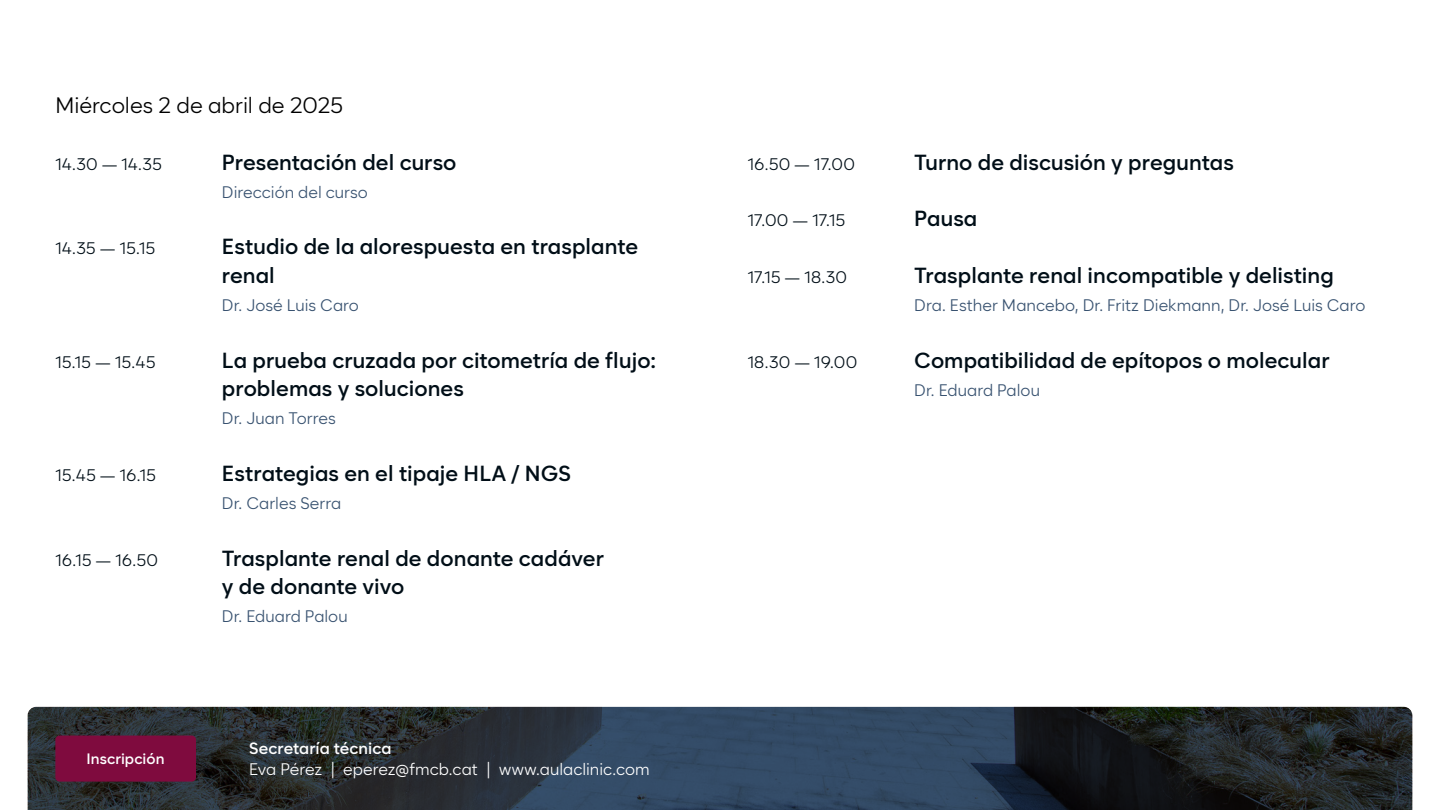
<style>
.page{position:relative;width:1440px;height:810px;background:#fff}
.page>*{position:absolute;margin:0;border:0;box-sizing:border-box;transform-origin:0 0}
.t1{font:600 21.75px/28.3px "Cadiz";letter-spacing:.005em;color:#010e17}
.t2{font:21.75px "Cadiz";color:#000}
.t3{font:16.35px "Cadiz";letter-spacing:.005em;color:#385270}
.t4{font:16.35px "Cadiz";letter-spacing:.02em;color:#010e17}
.t5{font:16.35px "Cadiz";color:#fff}
.t6{font:600 16.35px "Cadiz";letter-spacing:.005em;color:#fff}
.t7{font:600 15px "Cadiz";letter-spacing:.01em;color:#fff}
</style>
<div class="page">
<svg style="left:28px;top:707px;width:1384px;height:103px;background:#27323d"></svg>
<div style="left:55px;top:736px;width:141px;height:46px;background:#7f0b3e;border-radius:4px"></div>
<p class="t2" style="left:55px;top:93px;width:289px">Miércoles 2 de abril de 2025</p>
<p class="t4" style="left:55px;top:154px;width:108px">14.30 — 14.35</p>
<p class="t1" style="left:222px;top:148px;width:236px">Presentación del curso</p>
<p class="t3" style="left:222px;top:183px;width:148px">Dirección del curso</p>
<p class="t4" style="left:55px;top:239px;width:102px">14.35 — 15.15</p>
<p class="t1" style="left:222px;top:233px;width:418px">Estudio de la alorespuesta en trasplante renal</p>
<p class="t3" style="left:222px;top:296px;width:138px">Dr. José Luis Caro</p>
<p class="t4" style="left:55px;top:352px;width:102px">15.15 — 15.45</p>
<p class="t1" style="left:222px;top:346px;width:436px">La prueba cruzada por citometría de flujo: problemas y soluciones</p>
<p class="t3" style="left:222px;top:409px;width:115px">Dr. Juan Torres</p>
<p class="t4" style="left:55px;top:465px;width:102px">15.45 — 16.15</p>
<p class="t1" style="left:222px;top:459px;width:351px">Estrategias en el tipaje HLA / NGS</p>
<p class="t3" style="left:222px;top:494px;width:121px">Dr. Carles Serra</p>
<p class="t4" style="left:55px;top:550px;width:104px">16.15 — 16.50</p>
<p class="t1" style="left:222px;top:544px;width:384px">Trasplante renal de donante cadáver y de donante vivo</p>
<p class="t3" style="left:222px;top:607px;width:127px">Dr. Eduard Palou</p>
<p class="t7" style="left:86px;top:749px;width:80px">Inscripción</p>
<p class="t6" style="left:249px;top:738px;width:144px">Secretaría técnica</p>
<p class="t5" style="left:249px;top:760px;width:402px">Eva Pérez | eperez@fmcb.cat | www.aulaclinic.com</p>
<p class="t4" style="left:748px;top:154px;width:109px">16.50 — 17.00</p>
<p class="t1" style="left:914px;top:148px;width:321px">Turno de discusión y preguntas</p>
<p class="t4" style="left:748px;top:211px;width:99px">17.00 — 17.15</p>
<p class="t1" style="left:914px;top:204px;width:65px">Pausa</p>
<p class="t4" style="left:748px;top:267px;width:101px">17.15 — 18.30</p>
<p class="t1" style="left:914px;top:261px;width:421px">Trasplante renal incompatible y delisting</p>
<p class="t3" style="left:914px;top:296px;width:453px">Dra. Esther Mancebo, Dr. Fritz Diekmann, Dr. José Luis Caro</p>
<p class="t4" style="left:748px;top:352px;width:111px">18.30 — 19.00</p>
<p class="t1" style="left:914px;top:346px;width:417px">Compatibilidad de epítopos o molecular</p>
<p class="t3" style="left:914px;top:380px;width:127px">Dr. Eduard Palou</p>
</div>
